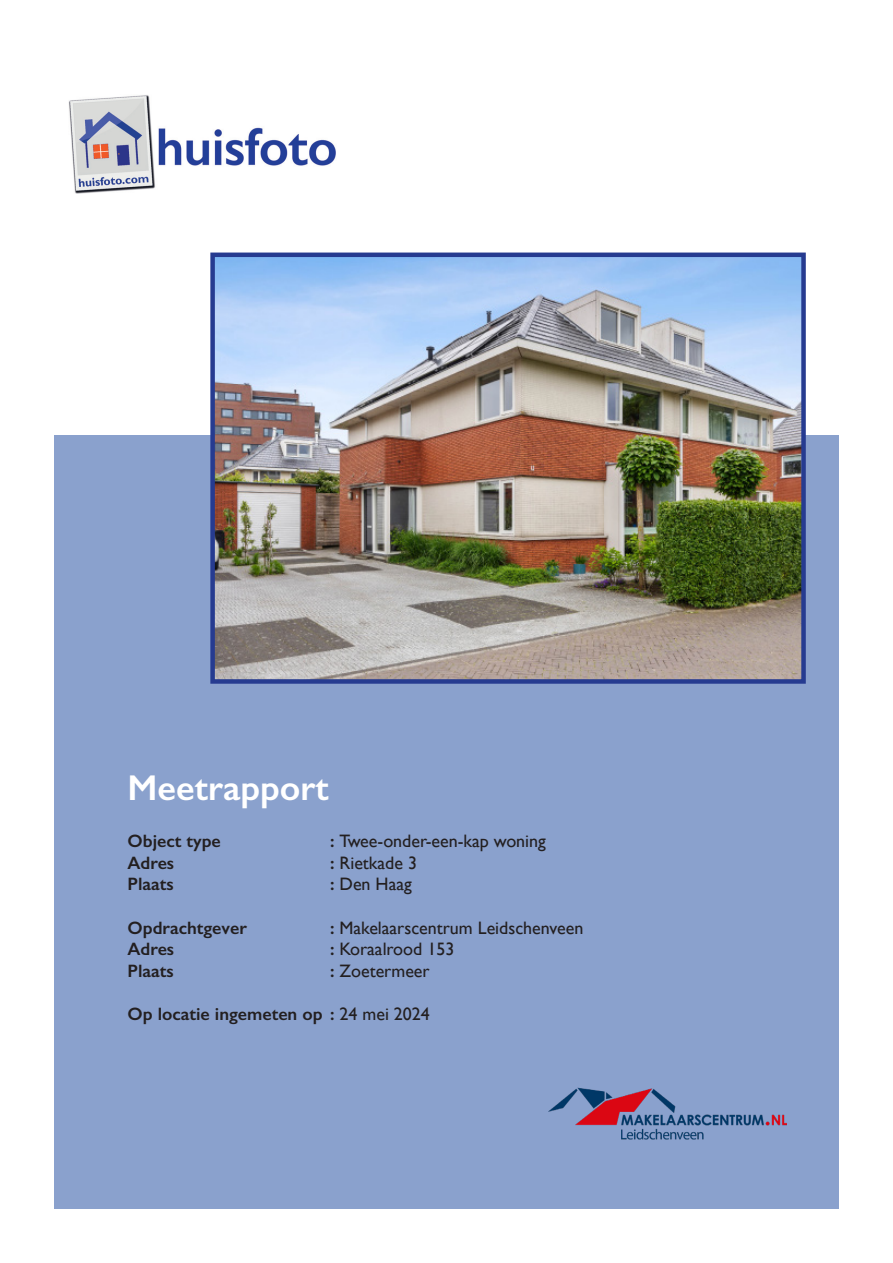
<style>
.page{position:relative;width:893px;height:1263px;background:#fff}
.page>*{position:absolute;margin:0;border:0;box-sizing:border-box;transform-origin:0 0}
.t1{font:600 36px "Gill Sans";color:#fff}
.t2{font:18px "Gill Sans";color:#231f20}
.t3{font:600 18px "Gill Sans";color:#231f20}
.s1{font-weight:600}
.s2{font-weight:400}
</style>
<div class="page">
<div style="left:54px;top:436px;width:785px;height:773px;background:#8aa1cd"></div>
<img style="left:68px;top:95px;width:268px;height:98px">
<img style="left:215px;top:258px;width:586px;height:421px">
<div style="left:210px;top:253px;width:596px;height:431px;border:4px solid #263b90"></div>
<img style="left:549px;top:1087px;width:237px;height:53px">
<p class="t1" style="left:128px;top:766px;width:203px">Meetrapport</p>
<p class="t3" style="left:128px;top:830px;width:95px">Object type</p>
<p class="t2" style="left:330px;top:830px;width:217px"><span class="s1">:</span> Twee-onder-een-kap woning</p>
<p class="t3" style="left:128px;top:852px;width:48px">Adres</p>
<p class="t2" style="left:330px;top:852px;width:88px"><span class="s1">:</span> Rietkade 3</p>
<p class="t3" style="left:128px;top:873px;width:48px">Plaats</p>
<p class="t2" style="left:330px;top:874px;width:83px"><span class="s1">:</span> Den Haag</p>
<p class="t3" style="left:128px;top:917px;width:121px">Opdrachtgever</p>
<p class="t2" style="left:330px;top:917px;width:255px"><span class="s1">:</span> Makelaarscentrum Leidschenveen</p>
<p class="t3" style="left:128px;top:938px;width:48px">Adres</p>
<p class="t2" style="left:330px;top:938px;width:126px"><span class="s1">:</span> Koraalrood 153</p>
<p class="t3" style="left:128px;top:960px;width:48px">Plaats</p>
<p class="t2" style="left:330px;top:960px;width:101px"><span class="s1">:</span> Zoetermeer</p>
<p class="t3" style="left:128px;top:1003px;width:304px">Op locatie ingemeten op : <span class="s2">24 mei 2024</span></p>
</div>
